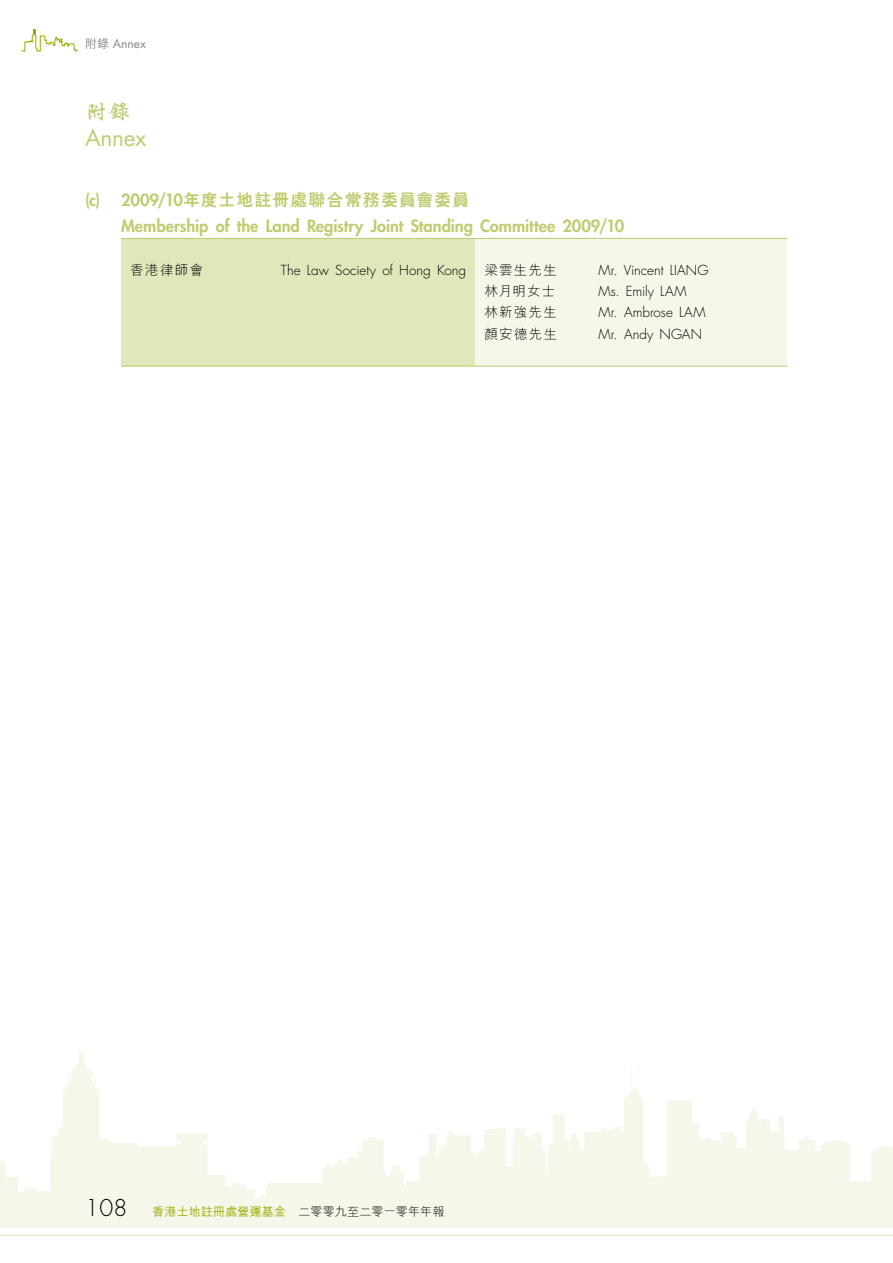
<style>
.page{position:relative;width:893px;height:1263px;background:#fff}
.page>*{position:absolute;margin:0;border:0;box-sizing:border-box;transform-origin:0 0}
.t1{font:22.5px "Futura Std";letter-spacing:-.01em;color:#c2cb71}
.t2{font:700 22.5px "C Xing Kai HK";color:#c2cb71}
.t3{font:800 16.5px "Futura Std";letter-spacing:-.005em;color:#c2cb71}
.t4{font:800 16.5px "C Hei 2 HK";letter-spacing:.085em;color:#c2cb71}
.t5{font:300 13.5px "Futura Std";letter-spacing:.005em;color:#000}
.t6{font:300 13.5px "M Hei HK";letter-spacing:.09em;color:#000}
.t7{font:300 12px "M Hei HK";letter-spacing:.015em;color:#000}
.t8{font:12px "Futura Std";color:#898989}
.s1{font-family:"M Hei HK";font-weight:500}
.s2{font-family:"Futura Std"}
.s3{font-family:"Futura Std";font-size:22.5px}
.s4{font-weight:500;color:#9aaa00}
</style>
<div class="page">
<svg style="left:0;top:1051px;width:893px;height:177px"></svg>
<hr style="left:0;top:1235px;width:893px;height:1px;background:#e1e6bb">
<svg style="left:21px;top:29px;width:57px;height:23px"></svg>
<div style="left:121px;top:239px;width:345px;height:127px;background:#e1e6bb"></div>
<hr style="left:130px;top:366px;width:142px;height:1px;background:#c2cb71">
<hr style="left:281px;top:366px;width:185px;height:1px;background:#c2cb71">
<hr style="left:130px;top:238px;width:142px;height:1px;background:#c2cb71">
<hr style="left:281px;top:238px;width:185px;height:1px;background:#c2cb71">
<div style="left:466px;top:238px;width:321px;height:129px;background:#f6f7ea"></div>
<p class="t8" style="left:85px;top:36px;width:62px"><span class="s1">附錄</span> Annex</p>
<h1 class="t2" style="left:85px;top:96px;width:47px">附錄</h1>
<h1 class="t1" style="left:85px;top:123px;width:63px">Annex</h1>
<p class="t4" style="left:85px;top:189px;width:385px"><span class="s2">(c) 2009/10</span>年度土地註冊處聯合常務委員會委員</p>
<p class="t3" style="left:121px;top:215px;width:505px">Membership of the Land Registry Joint Standing Committee 2009/10</p>
<p class="t6" style="left:130px;top:260px;width:75px">香港律師會</p>
<p class="t5" style="left:281px;top:262px;width:187px">The Law Society of Hong Kong</p>
<p class="t6" style="left:484px;top:260px;width:74px">梁雲生先生</p>
<p class="t5" style="left:598px;top:262px;width:112px">Mr. Vincent LIANG</p>
<p class="t6" style="left:484px;top:282px;width:72px">林月明女士</p>
<p class="t5" style="left:598px;top:283px;width:90px">Ms. Emily LAM</p>
<p class="t6" style="left:484px;top:303px;width:74px">林新強先生</p>
<p class="t5" style="left:598px;top:304px;width:109px">Mr. Ambrose LAM</p>
<p class="t6" style="left:484px;top:324px;width:74px">顏安德先生</p>
<p class="t5" style="left:598px;top:325px;width:105px">Mr. Andy NGAN</p>
<p class="t7" style="left:85px;top:1203px;width:361px"><span class="s3">108</span> <span class="s4">香港土地註冊處營運基金</span> 二零零九至二零一零年年報</p>
</div>
